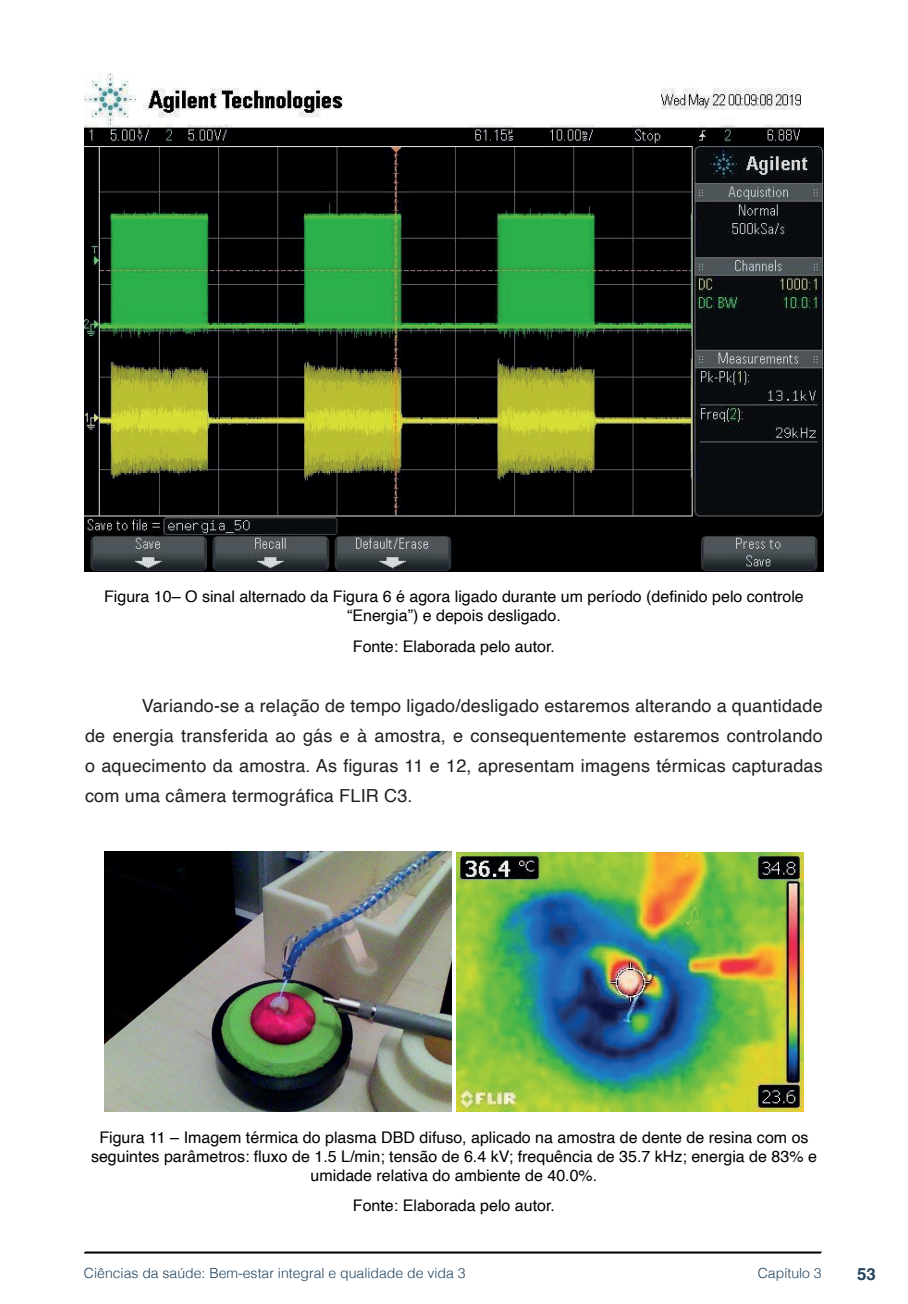
<style>
.page{position:relative;width:908px;height:1304px;background:#fff}
.page>*{position:absolute;margin:0;border:0;box-sizing:border-box;transform-origin:0 0}
.txt{font:18px/30px "Helvetica";letter-spacing:.01em;color:#231f20;text-align:justify}
.t1{font:700 16.8px "Helvetica";color:#23445f}
.imagens_graf_tab{font:16px/19.2px "Helvetica";color:#000;text-align:center}
.t2{font:300 14px "Helvetica";color:#23445f}
</style>
<div class="page">
<svg style="left:84px;top:1251px;width:737px;height:3px;background:#515151"></svg>
<img style="left:84px;top:74px;width:739px;height:497px">
<img style="left:105px;top:852px;width:347px;height:260px">
<img style="left:456px;top:852px;width:346px;height:260px">
<p class="imagens_graf_tab" style="left:104px;top:587px;width:701px">Figura 10– O sinal alternado da Figura 6 é agora ligado durante um período (definido pelo controle “Energia”) e depois desligado.</p>
<p class="imagens_graf_tab" style="left:353px;top:637px;width:203px">Fonte: Elaborada pelo autor.</p>
<p class="txt" style="left:85px;top:691px;width:738px;text-indent:57px">Variando-se a relação de tempo ligado/desligado estaremos alterando a quantidade de energia transferida ao gás e à amostra, e consequentemente estaremos controlando o aquecimento da amostra. As figuras 11 e 12, apresentam imagens térmicas capturadas com uma câmera termográfica FLIR C3.</p>
<p class="imagens_graf_tab" style="left:91px;top:1128px;width:727px">Figura 11 – Imagem térmica do plasma DBD difuso, aplicado na amostra de dente de resina com os seguintes parâmetros: fluxo de 1.5 L/min; tensão de 6.4 kV; frequência de 35.7 kHz; energia de 83% e umidade relativa do ambiente de 40.0%.</p>
<p class="imagens_graf_tab" style="left:353px;top:1197px;width:203px">Fonte: Elaborada pelo autor.</p>
<p class="t2" style="left:84px;top:1261px;width:383px">Ciências da saúde: Bem-estar integral e qualidade de vida 3</p>
<p class="t2" style="left:757px;top:1261px;width:65px">Capítulo 3</p>
<p class="t1" style="left:856px;top:1264px;width:20px">53</p>
</div>
